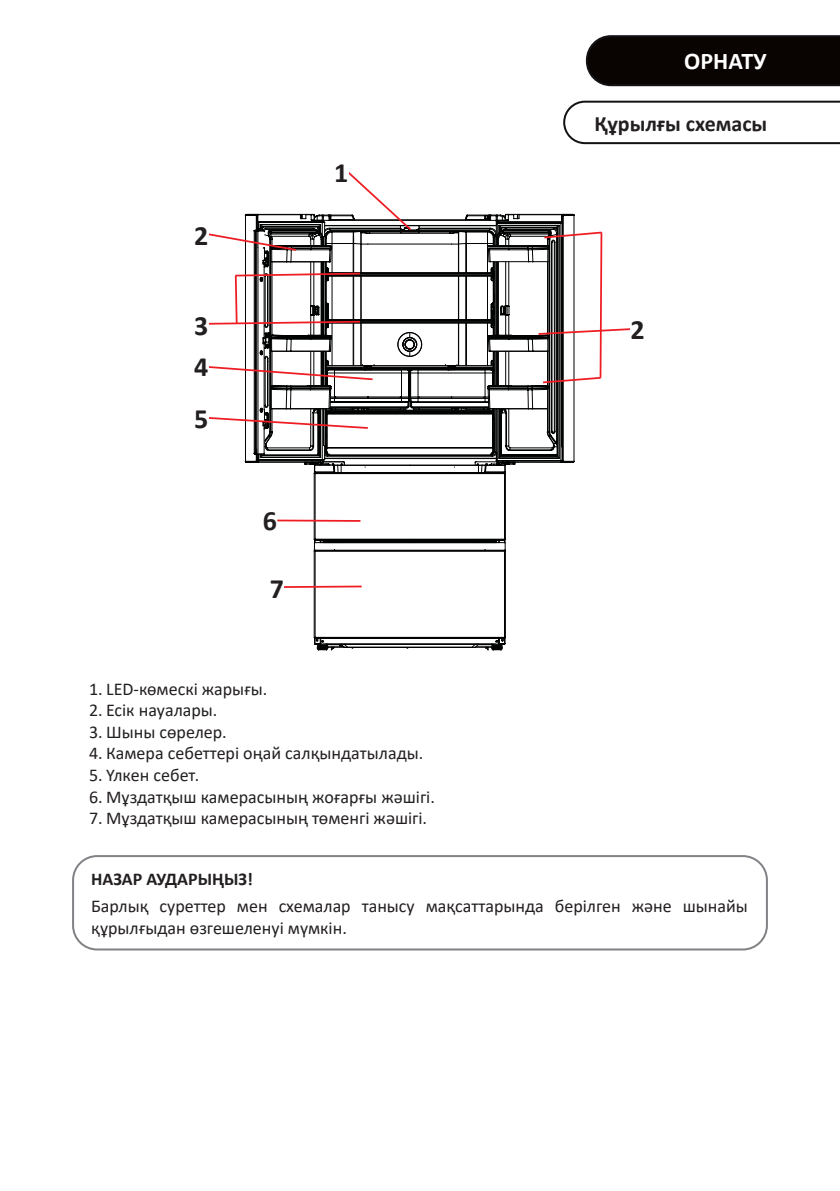
<style>
.page{position:relative;width:840px;height:1191px;background:#fff}
.page>*{position:absolute;margin:0;border:0;box-sizing:border-box;transform-origin:0 0}
.Цифры_на_схемах{font:700 28px "Calibri";color:#231f20}
.Заголовок_раздела{font:700 24px "Calibri";color:#fff}
.Подзаголовок{font:700 22px "Calibri";color:#231f20}
.Тексты_в__пузырях{font:18px/21.6px "Calibri";color:#231f20}
.Тексты_в__пузырях-2{font:700 18px "Calibri";color:#231f20}
</style>
<div class="page">
<svg style="left:585px;top:35px;width:254px;height:51px;background:#100b0a"></svg>
<svg style="left:563px;top:101px;width:276px;height:43px"></svg>
<div style="left:72px;top:855px;width:695px;height:95px;border:2px solid #808285;border-radius:24px"></div>
<hr style="left:505px;top:551px;width:1px;height:86px;background:#010202">
<svg style="left:317px;top:649px;width:15px;height:1px"></svg>
<hr style="left:505px;top:473px;width:1px;height:66px;background:#010202">
<svg style="left:501px;top:539px;width:4px;height:13px"></svg>
<svg style="left:486px;top:637px;width:19px;height:13px"></svg>
<svg style="left:313px;top:474px;width:188px;height:175px"></svg>
<hr style="left:283px;top:585px;width:78px;height:3px;background:#ee1d23">
<hr style="left:277px;top:519px;width:83px;height:3px;background:#ee1d23">
<svg style="left:209px;top:172px;width:421px;height:302px"></svg>
<div style="left:334px;top:161px;width:14px;height:21px;background:#fff"></div>
<div style="left:270px;top:577px;width:14px;height:21px;background:#fff"></div>
<p class="Заголовок_раздела" style="left:683px;top:44px;width:84px">ОРНАТУ</p>
<p class="Цифры_на_схемах" style="left:194px;top:216px;width:16px">2</p>
<p class="Цифры_на_схемах" style="left:194px;top:305px;width:16px">3</p>
<p class="Цифры_на_схемах" style="left:194px;top:347px;width:16px">4</p>
<p class="Цифры_на_схемах" style="left:194px;top:399px;width:16px">5</p>
<p class="Цифры_на_схемах" style="left:334px;top:153px;width:16px">1</p>
<p class="Цифры_на_схемах" style="left:262px;top:501px;width:16px">6</p>
<p class="Цифры_на_схемах" style="left:270px;top:569px;width:16px">7</p>
<p class="Тексты_в__пузырях" style="left:89px;top:677px;width:180px">1. LED-көмескі жарығы.</p>
<p class="Тексты_в__пузырях" style="left:89px;top:699px;width:130px">2. Есік науалары.</p>
<p class="Тексты_в__пузырях" style="left:89px;top:720px;width:139px">3. Шыны сөрелер.</p>
<p class="Тексты_в__пузырях" style="left:89px;top:742px;width:335px">4. Камера себеттері оңай салқындатылады.</p>
<p class="Тексты_в__пузырях" style="left:89px;top:763px;width:112px">5. Үлкен себет.</p>
<p class="Тексты_в__пузырях" style="left:89px;top:785px;width:347px">6. Мұздатқыш камерасының жоғарғы жәшігі.</p>
<p class="Тексты_в__пузырях" style="left:89px;top:807px;width:339px">7. Мұздатқыш камерасының төменгі жәшігі.</p>
<p class="Подзаголовок" style="left:594px;top:108px;width:174px">Құрылғы схемасы</p>
<p class="Цифры_на_схемах" style="left:630px;top:310px;width:16px">2</p>
<p class="Тексты_в__пузырях-2" style="left:91px;top:866px;width:163px">НАЗАР АУДАРЫҢЫЗ!</p>
<p class="Тексты_в__пузырях" style="left:91px;top:895px;width:658px">Барлық суреттер мен схемалар танысу мақсаттарында берілген және шынайы құрылғыдан өзгешеленуі мүмкін.</p>
</div>
